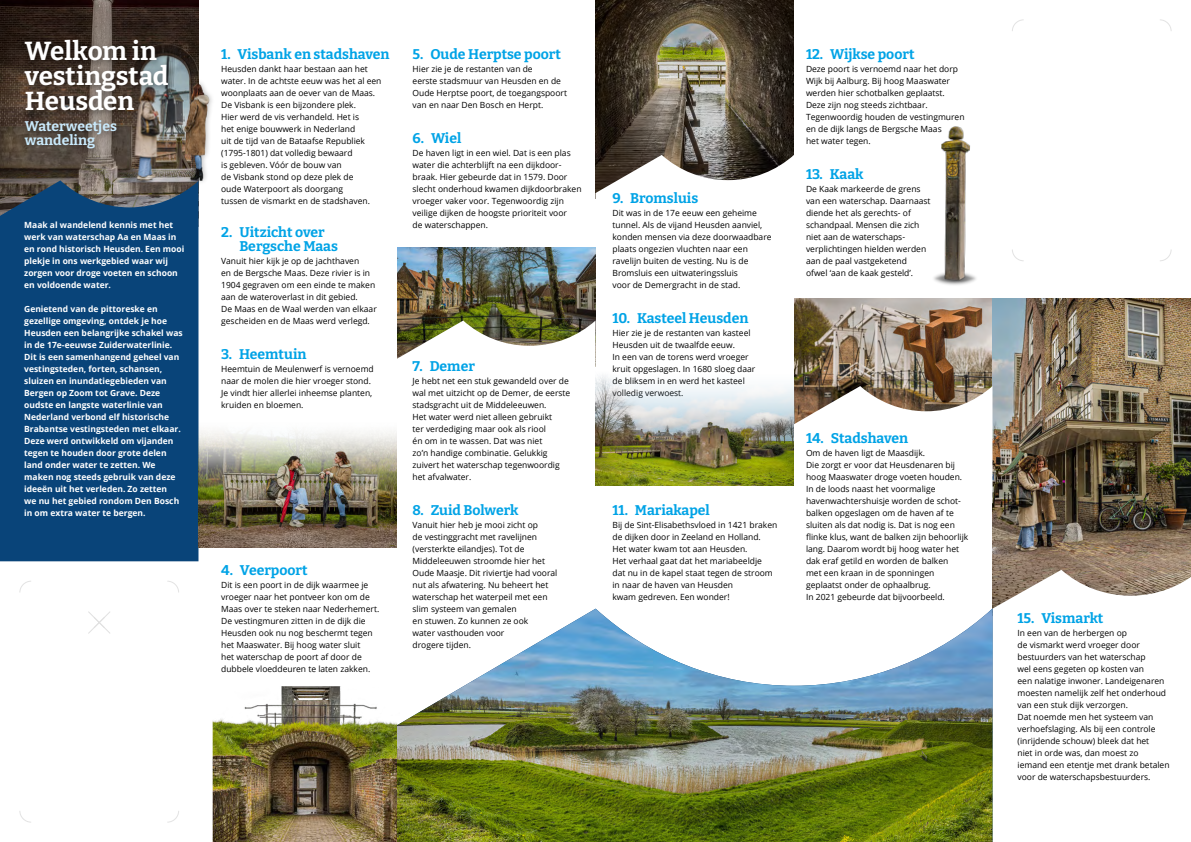
<style>
.page{position:relative;width:1191px;height:842px;background:#fff}
.page>*{position:absolute;margin:0;border:0;box-sizing:border-box;transform-origin:0 0}
.t1{font:700 26px/25px "Bitter";letter-spacing:-.005em;color:#fff}
.t2{font:700 14px/14px "Bitter";color:#00a3e6}
.t3{font:700 14px/14px "Bitter";color:#c9e9fb}
.t4{font:8.5px/12px "Open Sans";color:#000}
.t5{font:700 8.5px/12px "Open Sans";color:#fff}
</style>
<div class="page">
<img style="left:198px;top:77px;width:14px;height:109px">
<svg style="left:930px;top:270px;width:49px;height:17px"></svg>
<img style="left:794px;top:298px;width:198px;height:88px">
<img style="left:992px;top:298px;width:199px;height:272px">
<svg style="left:992px;top:570px;width:199px;height:272px"></svg>
<img style="left:596px;top:0;width:197px;height:155px">
<svg style="left:595px;top:155px;width:199px;height:117px"></svg>
<img style="left:213px;top:686px;width:184px;height:156px">
<img style="left:0;top:0;width:198px;height:180px">
<div style="left:0;top:180px;width:198px;height:381px;background:#094479"></div>
<img style="left:397px;top:247px;width:198px;height:73px">
<img style="left:397px;top:320px;width:198px;height:39px">
<div style="left:21px;top:36px;width:155px;height:121px;background:#000;opacity:.45"></div>
<img style="left:198px;top:402px;width:199px;height:46px">
<img style="left:198px;top:448px;width:199px;height:99px">
<img style="left:397px;top:608px;width:595px;height:234px">
<img style="left:596px;top:375px;width:198px;height:110px">
<img style="left:794px;top:386px;width:198px;height:38px">
<img style="left:938px;top:126px;width:33px;height:160px">
<svg style="left:19px;top:581px;width:160px;height:242px"></svg>
<h1 class="t1" style="left:25px;top:38px;width:145px">Welkom in vestingstad<br>Heusden</h1>
<h2 class="t3" style="left:25px;top:119px;width:93px">Waterweetjes wandeling</h2>
<h2 class="t2" style="left:412px;top:131px;width:50px">6. Wiel</h2>
<p class="t4" style="left:412px;top:147px;width:170px">De haven ligt in een wiel. Dat is een plas water die achterblijft na een dijkdoor&shy;braak. Hier gebeurde dat in 1579. Door slecht onderhoud kwamen dijkdoorbraken vroeger vaker voor. Tegenwoordig zijn veilige dijken de hoogste prioriteit voor<br>de waterschappen.</p>
<h2 class="t2" style="left:221px;top:47px;width:170px">1. Visbank en stadshaven</h2>
<p class="t4" style="left:221px;top:63px;width:162px">Heusden dankt haar bestaan aan het water. In de achtste eeuw was het al een woonplaats aan de oever van de Maas.<br>De Visbank is een bijzondere plek.<br>Hier werd de vis verhandeld. Het is<br>het enige bouwwerk in Nederland<br>uit de tijd van de Bataafse Republiek (1795-1801) dat volledig bewaard<br>is gebleven. Vóór de bouw van<br>de Visbank stond op deze plek de<br>oude Waterpoort als doorgang<br>tussen de vismarkt en de stadshaven.</p>
<h2 class="t2" style="left:412px;top:47px;width:150px">5. Oude Herptse poort</h2>
<p class="t4" style="left:412px;top:63px;width:156px">Hier zie je de restanten van de<br>eerste stadsmuur van Heusden en de<br>Oude Herptse poort, de toegangspoort van en naar Den Bosch en Herpt.</p>
<p class="t5" style="left:24px;top:219px;width:162px">Maak al wandelend kennis met het werk van waterschap Aa en Maas in en rond historisch Heusden. Een mooi plekje in ons werkgebied waar wij zorgen voor droge voeten en schoon en voldoende water.</p>
<p class="t5" style="left:24px;top:303px;width:160px">Genietend van de pittoreske en gezellige omgeving, ontdek je hoe Heusden een belangrijke schakel was in de 17e-eeuwse Zuiderwaterlinie.<br>Dit is een samenhangend geheel van vestingsteden, forten, schansen, sluizen en inundatiegebieden van Bergen op Zoom tot Grave. Deze oudste en langste waterlinie van Nederland verbond elf historische Brabantse vestingsteden met elkaar.<br>Deze werd ontwikkeld om vijanden tegen te houden door grote delen land onder water te zetten. We maken nog steeds gebruik van deze ideeën uit het verleden. Zo zetten<br>we nu het gebied rondom Den Bosch in om extra water te bergen.</p>
<h2 class="t2" style="left:239px;top:225px;width:100px;text-indent:-18px">2. Uitzicht over<br>Bergsche Maas</h2>
<p class="t4" style="left:221px;top:255px;width:157px">Vanuit hier kijk je op de jachthaven<br>en de Bergsche Maas. Deze rivier is in 1904 gegraven om een einde te maken aan de wateroverlast in dit gebied.<br>De Maas en de Waal werden van elkaar gescheiden en de Maas werd verlegd.</p>
<h2 class="t2" style="left:221px;top:347px;width:87px">3. Heemtuin</h2>
<p class="t4" style="left:221px;top:363px;width:154px">Heemtuin de Meulenwerf is vernoemd naar de molen die hier vroeger stond.<br>Je vindt hier allerlei inheemse planten, kruiden en bloemen.</p>
<h2 class="t2" style="left:412px;top:359px;width:64px">7. Demer</h2>
<p class="t4" style="left:412px;top:375px;width:159px">Je hebt net een stuk gewandeld over de wal met uitzicht op de Demer, de eerste stadsgracht uit de Middeleeuwen.<br>Het water werd niet alleen gebruikt<br>ter verdediging maar ook als riool<br>én om in te wassen. Dat was niet<br>zo’n handige combinatie. Gelukkig zuivert het waterschap tegenwoordig het afvalwater.</p>
<h2 class="t2" style="left:412px;top:503px;width:107px">8. Zuid Bolwerk</h2>
<p class="t4" style="left:412px;top:519px;width:146px">Vanuit hier heb je mooi zicht op<br>de vestinggracht met ravelijnen (versterkte eilandjes). Tot de<br>Middeleeuwen stroomde hier het<br>Oude Maasje. Dit riviertje had vooral nut als afwatering. Nu beheert het waterschap het waterpeil met een slim systeem van gemalen<br>en stuwen. Zo kunnen ze ook<br>water vasthouden voor<br>drogere tijden.</p>
<h2 class="t2" style="left:221px;top:563px;width:88px">4. Veerpoort</h2>
<p class="t4" style="left:221px;top:579px;width:160px">Dit is een poort in de dijk waarmee je vroeger naar het pontveer kon om de Maas over te steken naar Nederhemert.<br>De vestingmuren zitten in de dijk die Heusden ook nu nog beschermt tegen het Maaswater. Bij hoog water sluit<br>het waterschap de poort af door de dubbele vloeddeuren te laten zakken.</p>
<h2 class="t2" style="left:612px;top:191px;width:87px">9. Bromsluis</h2>
<p class="t4" style="left:612px;top:207px;width:161px">Dit was in de 17e eeuw een geheime tunnel. Als de vijand Heusden aanviel, konden mensen via deze doorwaadbare plaats ongezien vluchten naar een ravelijn buiten de vesting. Nu is de Bromsluis een uitwateringssluis<br>voor de Demergracht in de stad.</p>
<h2 class="t2" style="left:612px;top:311px;width:137px">10. Kasteel Heusden</h2>
<p class="t4" style="left:612px;top:327px;width:144px">Hier zie je de restanten van kasteel<br>Heusden uit de twaalfde eeuw.<br>In een van de torens werd vroeger kruit opgeslagen. In 1680 sloeg daar de bliksem in en werd het kasteel volledig verwoest.</p>
<h2 class="t2" style="left:612px;top:503px;width:99px">11. Mariakapel</h2>
<p class="t4" style="left:612px;top:519px;width:166px">Bij de Sint-Elisabethsvloed in 1421 braken de dijken door in Zeeland en Holland.<br>Het water kwam tot aan Heusden.<br>Het verhaal gaat dat het mariabeeldje<br>dat nu in de kapel staat tegen de stroom in naar de haven van Heusden<br>kwam gedreven. Een wonder!</p>
<h2 class="t2" style="left:806px;top:47px;width:110px">12. Wijkse poort</h2>
<p class="t4" style="left:806px;top:63px;width:160px">Deze poort is vernoemd naar het dorp<br>Wijk bij Aalburg. Bij hoog Maaswater werden hier schotbalken geplaatst.<br>Deze zijn nog steeds zichtbaar.<br>Tegenwoordig houden de vestingmuren en de dijk langs de Bergsche Maas<br>het water tegen.</p>
<h2 class="t2" style="left:806px;top:167px;width:59px">13. Kaak</h2>
<p class="t4" style="left:806px;top:183px;width:126px">De Kaak markeerde de grens van een waterschap. Daarnaast diende het als gerechts- of schandpaal. Mensen die zich niet aan de waterschaps&shy;verplichtingen hielden werden aan de paal vastgeketend ofwel ‘aan de kaak gesteld’.</p>
<h2 class="t2" style="left:806px;top:431px;width:104px">14. Stadshaven</h2>
<p class="t4" style="left:806px;top:447px;width:164px">Om de haven ligt de Maasdijk.<br>Die zorgt er voor dat Heusdenaren bij hoog Maaswater droge voeten houden.<br>In de loods naast het voormalige havenwachtershuisje worden de schot&shy;balken opgeslagen om de haven af te sluiten als dat nodig is. Dat is nog een flinke klus, want de balken zijn behoorlijk lang. Daarom wordt bij hoog water het dak eraf getild en worden de balken<br>met een kraan in de sponningen geplaatst onder de ophaalbrug.<br>In 2021 gebeurde dat bijvoorbeeld.</p>
<h2 class="t2" style="left:1017px;top:611px;width:87px">15. Vismarkt</h2>
<p class="t4" style="left:1017px;top:627px;width:154px">In een van de herbergen op<br>de vismarkt werd vroeger door bestuurders van het waterschap<br>wel eens gegeten op kosten van<br>een nalatige inwoner. Landeigenaren moesten namelijk zelf het onderhoud van een stuk dijk verzorgen.<br>Dat noemde men het systeem van verhoefslaging. Als bij een controle (inrijdende schouw) bleek dat het<br>niet in orde was, dan moest zo iemand een etentje met drank betalen voor de waterschapsbestuurders.</p>
</div>
